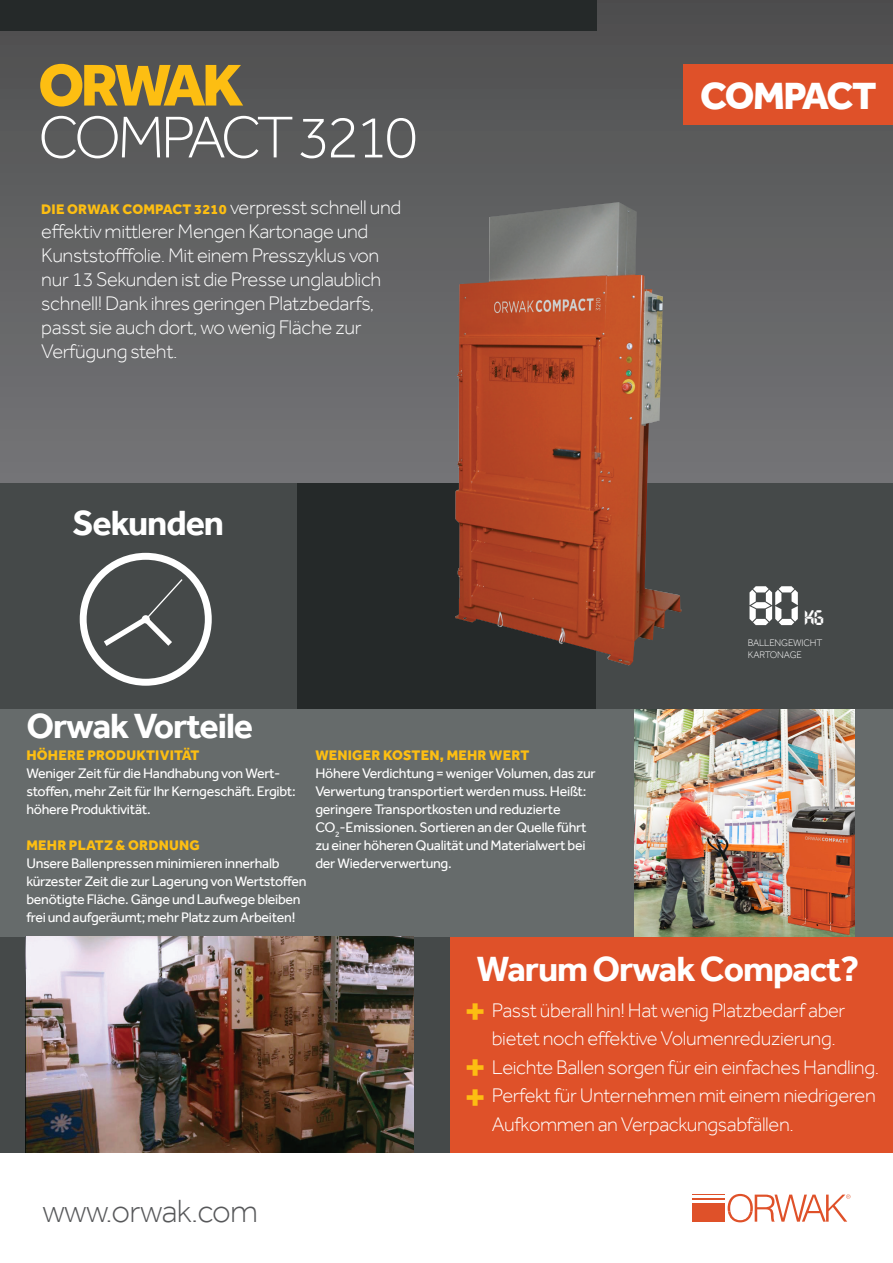
<style>
.page{position:relative;width:893px;height:1263px;background:#fff}
.page>*{position:absolute;margin:0;border:0;box-sizing:border-box;transform-origin:0 0}
.t1{font:300 60.9px "Effra";letter-spacing:-.065em;color:#fff}
.t2{font:800 60.9px "Effra";letter-spacing:-.07em;color:#fdbe12}
.t3{font:55.5px "Transistor";color:#fff}
.t4{font:700 42px "Effra";color:#fdbe12}
.t5{font:800 39px "Effra";letter-spacing:-.045em;color:#fff}
.t6{font:700 36px "Effra";letter-spacing:-.03em;color:#fff}
.t7{font:300 33px "Effra";letter-spacing:-.02em;color:#57585a}
.t8{font:21px "Transistor";color:#fff}
.t9{font:300 20.25px/24px "Effra";letter-spacing:-.02em;color:#fff}
.t10{font:14.25px/18px "Effra";letter-spacing:-.02em;color:#fff}
.t11{font:800 14.25px "Effra";letter-spacing:.015em;color:#fdbe12}
.t12{font:300 9.75px/11.7px "Effra";letter-spacing:-.02em;color:#fff}
.s1{font-weight:300;font-size:20.25px;color:#fff}
</style>
<div class="page">
<div style="left:0;top:0;width:893px;height:487px;background:linear-gradient(to bottom,#4e4e4e,#757578)"></div>
<div style="left:0;top:483px;width:298px;height:252px;background:#454949"></div>
<div style="left:596px;top:483px;width:297px;height:252px;background:#454949"></div>
<div style="left:298px;top:483px;width:298px;height:252px;background:#252929"></div>
<div style="left:446px;top:937px;width:447px;height:215px;background:#df5129"></div>
<div style="left:0;top:709px;width:596px;height:228px;background:#666b6b"></div>
<div style="left:0;top:0;width:596px;height:31px;background:#252929"></div>
<div style="left:684px;top:65px;width:209px;height:60px;background:#df5129"></div>
<div style="left:0;top:937px;width:450px;height:215px;background:#454949"></div>
<img style="left:25px;top:937px;width:388px;height:215px">
<div style="left:596px;top:709px;width:297px;height:228px;background:#666b6b"></div>
<img style="left:634px;top:709px;width:221px;height:228px">
<div style="left:692px;top:1212px;width:33px;height:9px;background:#df5129"></div>
<div style="left:692px;top:1207px;width:33px;height:5px;background:#df5129"></div>
<hr style="left:692px;top:1203px;width:33px;height:3px;background:#df5129">
<hr style="left:692px;top:1199px;width:33px;height:1px;background:#df5129">
<hr style="left:692px;top:1195px;width:33px;height:1px;background:#df5129">
<svg style="left:728px;top:1194px;width:122px;height:28px"></svg>
<img style="left:455px;top:202px;width:227px;height:464px">
<svg style="left:80px;top:553px;width:132px;height:133px"></svg>
<p class="t2" style="left:38px;top:47px;width:207px">ORWAK</p>
<p class="t1" style="left:38px;top:103px;width:381px">COMPACT 3210</p>
<p class="t11" style="left:41px;top:200px;width:361px">DIE ORWAK COMPACT 3210 <span class="s1">verpresst schnell und</span></p>
<p class="t9" style="left:41px;top:219px;width:342px">effektiv mittlerer Mengen Kartonage und Kunststofffolie. Mit einem Presszyklus von nur 13 Sekunden ist die Presse unglaublich schnell! Dank ihres geringen Platzbedarfs, passt sie auch dort, wo wenig Fläche zur Verfügung steht.</p>
<p class="t6" style="left:73px;top:501px;width:153px">Sekunden</p>
<p class="t6" style="left:26px;top:704px;width:228px">Orwak Vorteile</p>
<p class="t11" style="left:26px;top:746px;width:175px">HÖHERE PRODUKTIVITÄT</p>
<p class="t10" style="left:26px;top:764px;width:271px">Weniger Zeit für die Handhabung von Wert&shy;stoffen, mehr Zeit für Ihr Kerngeschäft. Ergibt: höhere Produktivität.</p>
<p class="t11" style="left:26px;top:836px;width:175px">MEHR PLATZ &amp; ORDNUNG</p>
<p class="t10" style="left:26px;top:854px;width:282px">Unsere Ballenpressen minimieren innerhalb kürzester Zeit die zur Lagerung von Wertstoffen benötigte Fläche. Gänge und Laufwege bleiben frei und aufgeräumt; mehr Platz zum Arbeiten!</p>
<p class="t11" style="left:315px;top:746px;width:215px">WENIGER KOSTEN, MEHR WERT</p>
<p class="t10" style="left:315px;top:764px;width:282px">Höhere Verdichtung = weniger Volumen, das zur Verwertung transportiert werden muss. Heißt: geringere Transportkosten und reduzierte CO<sub>2</sub>-Emissionen. Sortieren an der Quelle führt zu einer höheren Qualität und Materialwert bei der Wiederverwertung.</p>
<p class="t5" style="left:700px;top:72px;width:178px">COMPACT</p>
<p class="t3" style="left:748px;top:577px;width:53px">80</p>
<p class="t8" style="left:804px;top:607px;width:21px">kg</p>
<p class="t12" style="left:748px;top:637px;width:76px">BALLENGEWICHT<br>KARTONAGE</p>
<p class="t7" style="left:43px;top:1193px;width:217px">www.orwak.com</p>
<p class="t6" style="left:477px;top:947px;width:384px">Warum Orwak Compact?</p>
<p class="t9" style="left:492px;top:996px;width:355px;line-height:28.5px">Passt überall hin! Hat wenig Platzbedarf aber bietet noch effektive Volumenreduzierung.</p>
<p class="t9" style="left:492px;top:1055px;width:389px">Leichte Ballen sorgen für ein einfaches Handling.</p>
<p class="t9" style="left:492px;top:1081px;width:385px;line-height:28.5px">Perfekt für Unternehmen mit einem niedrigeren<br>Aufkommen an Verpackungsabfällen.</p>
<p class="t4" style="left:464px;top:985px;width:24px">+</p>
<p class="t4" style="left:464px;top:1041px;width:24px">+</p>
<p class="t4" style="left:464px;top:1071px;width:24px">+</p>
</div>
